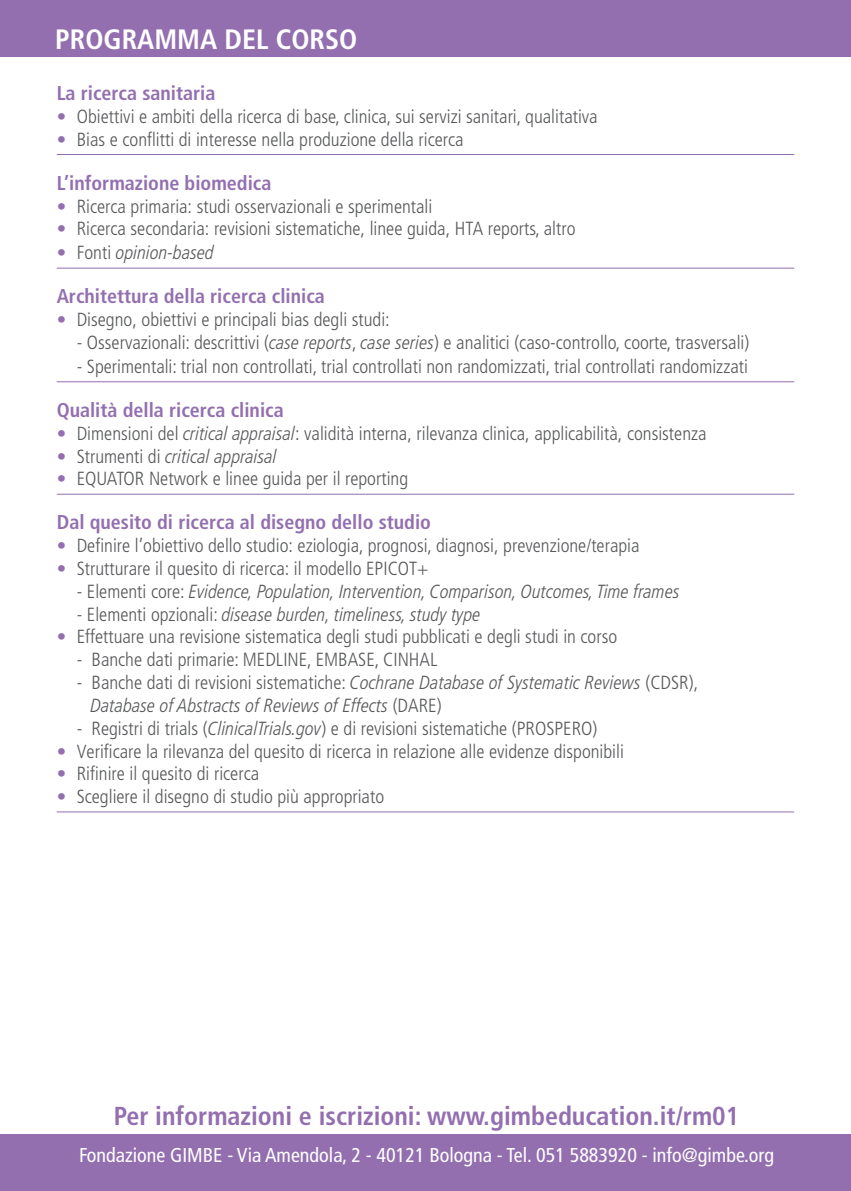
<style>
.page{position:relative;width:851px;height:1191px;background:#fff}
.page>*{position:absolute;margin:0;border:0;box-sizing:border-box;transform-origin:0 0}
.t1{font:700 condensed 28px "Frutiger LT Std";color:#fff}
.t2{font:700 condensed 26px "Frutiger LT Std";color:#936fb0}
.t3{font:700 condensed 20px "Frutiger LT Std";color:#936fb0}
.t4{font:condensed 20px "Frutiger LT Std";color:#fff}
.t5{font:300 condensed 19px "Frutiger LT Std";color:#57585a}
.t6{font:italic 300 condensed 19px "Frutiger LT Pro";color:#57585a}
.s1{color:#936fb0}
.s2{font-family:"Frutiger LT Std";font-style:normal;color:#936fb0}
.s3{font-family:"Frutiger LT Std";font-style:normal}
.s4{font-family:"Frutiger LT Pro";font-style:italic}
</style>
<div class="page">
<hr style="left:57px;top:154px;width:737px;height:1px;background:#936fb0">
<hr style="left:57px;top:268px;width:737px;height:1px;background:#936fb0">
<hr style="left:57px;top:381px;width:737px;height:1px;background:#936fb0">
<hr style="left:57px;top:494px;width:737px;height:1px;background:#936fb0">
<hr style="left:57px;top:811px;width:737px;height:1px;background:#936fb0">
<div style="left:0;top:0;width:850px;height:57px;background:#936fb0"></div>
<div style="left:0;top:1134px;width:850px;height:57px;background:#936fb0"></div>
<h1 class="t1" style="left:55px;top:22px;width:303px">Programma del corso</h1>
<p class="t3" style="left:57px;top:81px;width:160px">La ricerca sanitaria</p>
<p class="t5" style="left:57px;top:105px;width:542px"><span class="s1">•</span> Obiettivi e ambiti della ricerca di base, clinica, sui servizi sanitari, qualitativa</p>
<p class="t5" style="left:57px;top:128px;width:408px"><span class="s1">•</span> Bias e conflitti di interesse nella produzione della ricerca</p>
<p class="t3" style="left:57px;top:171px;width:216px">L’informazione biomedica</p>
<p class="t5" style="left:57px;top:195px;width:377px"><span class="s1">•</span> Ricerca primaria: studi osservazionali e sperimentali</p>
<p class="t5" style="left:57px;top:218px;width:520px"><span class="s1">•</span> Ricerca secondaria: revisioni sistematiche, linee guida, HTA reports, altro</p>
<p class="t6" style="left:57px;top:242px;width:159px"><span class="s2">•</span> <span class="s3">Fonti</span> opinion-based</p>
<p class="t3" style="left:57px;top:284px;width:269px">Architettura della ricerca clinica</p>
<p class="t5" style="left:57px;top:309px;width:334px"><span class="s1">•</span> Disegno, obiettivi e principali bias degli studi:</p>
<p class="t5" style="left:77px;top:331px;width:674px">- Osservazionali: descrittivi (<span class="s4">case reports</span>, <span class="s4">case series</span>) e analitici (caso-controllo, coorte, trasversali)</p>
<p class="t5" style="left:77px;top:355px;width:672px">- Sperimentali: trial non controllati, trial controllati non randomizzati, trial controllati randomizzati</p>
<p class="t3" style="left:57px;top:398px;width:228px">Qualità della ricerca clinica</p>
<p class="t5" style="left:57px;top:422px;width:651px"><span class="s1">•</span> Dimensioni del <span class="s4">critical appraisal</span>: validità interna, rilevanza clinica, applicabilità, consistenza</p>
<p class="t6" style="left:57px;top:445px;width:221px"><span class="s2">•</span> <span class="s3">Strumenti di</span> critical appraisal</p>
<p class="t5" style="left:57px;top:468px;width:353px"><span class="s1">•</span> EQUATOR Network e linee guida per il reporting</p>
<p class="t3" style="left:57px;top:510px;width:375px">Dal quesito di ricerca al disegno dello studio</p>
<p class="t5" style="left:57px;top:535px;width:584px"><span class="s1">•</span> Definire l’obiettivo dello studio: eziologia, prognosi, diagnosi, prevenzione/terapia</p>
<p class="t5" style="left:57px;top:557px;width:373px"><span class="s1">•</span> Strutturare il quesito di ricerca: il modello EPICOT+</p>
<p class="t6" style="left:77px;top:580px;width:604px"><span class="s3">- Elementi core:</span> Evidence, Population, Intervention, Comparison, Outcomes, Time frames</p>
<p class="t6" style="left:77px;top:603px;width:405px"><span class="s3">- Elementi opzionali:</span> disease burden, timeliness, study type</p>
<p class="t5" style="left:57px;top:626px;width:562px"><span class="s1">•</span> Effettuare una revisione sistematica degli studi pubblicati e degli studi in corso</p>
<p class="t5" style="left:77px;top:649px;width:362px">- Banche dati primarie: MEDLINE, EMBASE, CINHAL</p>
<p class="t5" style="left:77px;top:671px;width:623px">- Banche dati di revisioni sistematiche: <span class="s4">Cochrane Database of Systematic Reviews</span> (CDSR),</p>
<p class="t6" style="left:90px;top:694px;width:352px">Database of Abstracts of Reviews of Effects <span class="s3">(DARE)</span></p>
<p class="t5" style="left:77px;top:717px;width:522px">- Registri di trials (<span class="s4">ClinicalTrials.gov</span>) e di revisioni sistematiche (PROSPERO)</p>
<p class="t5" style="left:57px;top:740px;width:568px"><span class="s1">•</span> Verificare la rilevanza del quesito di ricerca in relazione alle evidenze disponibili</p>
<p class="t5" style="left:57px;top:763px;width:204px"><span class="s1">•</span> Rifinire il quesito di ricerca</p>
<p class="t5" style="left:57px;top:785px;width:329px"><span class="s1">•</span> Scegliere il disegno di studio più appropriato</p>
<h2 class="t2" style="left:114px;top:1101px;width:627px">Per informazioni e iscrizioni: www.gimbeducation.it/rm01</h2>
<p class="t4" style="left:79px;top:1143px;width:696px">Fondazione GIMBE - Via Amendola, 2 - 40121 Bologna - Tel. 051 5883920 - info@gimbe.org</p>
</div>
